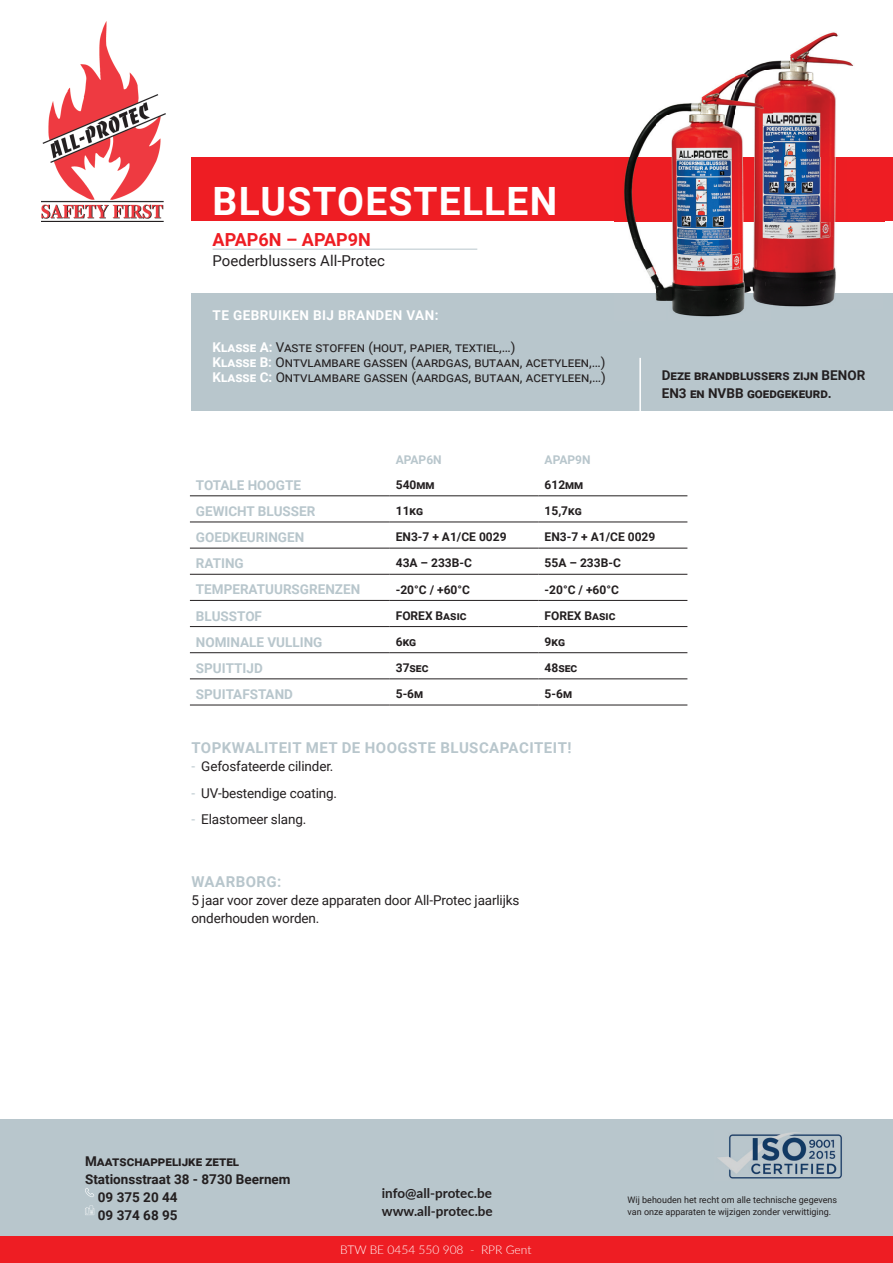
<style>
.page{position:relative;width:893px;height:1263px;background:#fff}
.page>*{position:absolute;margin:0;border:0;box-sizing:border-box;transform-origin:0 0}
.t1{font:700 39px "Roboto";letter-spacing:.03em;color:#fff}
.t2{font:700 18px "Roboto";color:#ee1d23}
.t3{font:700 15px "Roboto";letter-spacing:.03em;color:#b8c6cc}
.t4{font:15px "Roboto";color:#231f20}
.t5{font:13.5px/15px "Roboto";letter-spacing:-.01em;color:#231f20}
.t6{font:700 13.5px/18px "Roboto";color:#231f20}
.t7{font:700 13.5px "Roboto";color:#b8c6cc}
.t8{font:700 13.5px/18px "Lato";color:#231f20}
.t9{font:700 13.5px "Roboto";letter-spacing:.03em;color:#fff}
.t10{font:700 12px "Roboto";color:#231f20}
.t11{font:300 12px "Lato";color:#fff}
.t12{font:700 12px "Roboto";color:#b8c6cc}
.t13{font:9px/12px "Roboto";color:#231f20}
.s1{font-weight:700;color:#fff}
.s2{color:#b8c6cc}
</style>
<div class="page">
<div style="left:191px;top:157px;width:702px;height:64px;background:#ee1d23"></div>
<div style="left:0;top:1119px;width:893px;height:117px;background:#b8c6cc"></div>
<div style="left:191px;top:294px;width:702px;height:117px;background:#b8c6cc"></div>
<div style="left:0;top:1236px;width:893px;height:27px;background:#ee1d23"></div>
<svg style="left:85px;top:1205px;width:9px;height:10px"></svg>
<svg style="left:85px;top:1188px;width:9px;height:9px"></svg>
<img style="left:717px;top:1132px;width:125px;height:47px">
<hr style="left:190px;top:496px;width:200px;height:1px;background:#231f20">
<hr style="left:390px;top:496px;width:149px;height:1px;background:#231f20">
<hr style="left:539px;top:496px;width:148px;height:1px;background:#231f20">
<hr style="left:190px;top:522px;width:200px;height:1px;background:#231f20">
<hr style="left:390px;top:522px;width:149px;height:1px;background:#231f20">
<hr style="left:539px;top:522px;width:148px;height:1px;background:#231f20">
<hr style="left:190px;top:548px;width:200px;height:1px;background:#231f20">
<hr style="left:390px;top:548px;width:149px;height:1px;background:#231f20">
<hr style="left:539px;top:548px;width:148px;height:1px;background:#231f20">
<hr style="left:190px;top:574px;width:200px;height:1px;background:#231f20">
<hr style="left:390px;top:574px;width:149px;height:1px;background:#231f20">
<hr style="left:539px;top:574px;width:148px;height:1px;background:#231f20">
<hr style="left:190px;top:600px;width:200px;height:1px;background:#231f20">
<hr style="left:390px;top:600px;width:149px;height:1px;background:#231f20">
<hr style="left:539px;top:600px;width:148px;height:1px;background:#231f20">
<hr style="left:190px;top:626px;width:200px;height:1px;background:#231f20">
<hr style="left:390px;top:626px;width:149px;height:1px;background:#231f20">
<hr style="left:539px;top:626px;width:148px;height:1px;background:#231f20">
<hr style="left:190px;top:652px;width:200px;height:1px;background:#231f20">
<hr style="left:390px;top:652px;width:149px;height:1px;background:#231f20">
<hr style="left:539px;top:652px;width:148px;height:1px;background:#231f20">
<hr style="left:190px;top:679px;width:200px;height:1px;background:#231f20">
<hr style="left:390px;top:679px;width:149px;height:1px;background:#231f20">
<hr style="left:539px;top:679px;width:148px;height:1px;background:#231f20">
<hr style="left:190px;top:705px;width:200px;height:1px;background:#231f20">
<hr style="left:390px;top:705px;width:149px;height:1px;background:#231f20">
<hr style="left:539px;top:705px;width:148px;height:1px;background:#231f20">
<hr style="left:213px;top:249px;width:264px;height:1px;background:#b8c6cc">
<img style="left:41px;top:22px;width:124px;height:200px">
<hr style="left:639px;top:358px;width:2px;height:61px;background:#fff">
<img style="left:747px;top:32px;width:107px;height:50px">
<img style="left:773px;top:82px;width:111px;height:225px">
<img style="left:614px;top:71px;width:159px;height:223px">
<img style="left:655px;top:294px;width:65px;height:23px">
<img style="left:720px;top:309px;width:24px;height:7px">
<img style="left:698px;top:294px;width:75px;height:15px">
<h1 class="t1" style="left:213px;top:174px;width:346px">BLUSTOESTELLEN</h1>
<h2 class="t2" style="left:213px;top:227px;width:160px">APAP6N – APAP9N</h2>
<p class="t4" style="left:213px;top:250px;width:174px">Poederblussers All-Protec</p>
<p class="t9" style="left:213px;top:305px;width:227px">TE GEBRUIKEN BIJ BRANDEN VAN:</p>
<p class="t5" style="left:213px;top:339px;width:395px"><span class="s1">KLASSE A:</span> VASTE STOFFEN (HOUT, PAPIER, TEXTIEL,…)<br><span class="s1">KLASSE B:</span> ONTVLAMBARE GASSEN (AARDGAS, BUTAAN, ACETYLEEN,…)<br><span class="s1">KLASSE C:</span> ONTVLAMBARE GASSEN (AARDGAS, BUTAAN, ACETYLEEN,…)</p>
<p class="t12" style="left:396px;top:451px;width:47px">APAP6N</p>
<p class="t12" style="left:545px;top:451px;width:47px">APAP9N</p>
<p class="t6" style="left:662px;top:365px;width:205px">DEZE BRANDBLUSSERS ZIJN BENOR<br>EN3 EN NVBB GOEDGEKEURD.</p>
<p class="t7" style="left:196px;top:476px;width:107px">TOTALE HOOGTE</p>
<p class="t10" style="left:396px;top:476px;width:40px">540MM</p>
<p class="t10" style="left:545px;top:476px;width:40px">612MM</p>
<p class="t7" style="left:196px;top:502px;width:121px">GEWICHT BLUSSER</p>
<p class="t10" style="left:396px;top:502px;width:29px">11KG</p>
<p class="t10" style="left:545px;top:502px;width:39px">15,7KG</p>
<p class="t7" style="left:196px;top:528px;width:110px">GOEDKEURINGEN</p>
<p class="t10" style="left:396px;top:529px;width:112px">EN3-7 + A1/CE 0029</p>
<p class="t10" style="left:545px;top:529px;width:112px">EN3-7 + A1/CE 0029</p>
<p class="t7" style="left:196px;top:554px;width:49px">RATING</p>
<p class="t10" style="left:396px;top:555px;width:78px">43A – 233B-C</p>
<p class="t10" style="left:545px;top:555px;width:78px">55A – 233B-C</p>
<p class="t7" style="left:196px;top:580px;width:166px">TEMPERATUURSGRENZEN</p>
<p class="t10" style="left:396px;top:581px;width:76px">-20°C / +60°C</p>
<p class="t10" style="left:545px;top:581px;width:76px">-20°C / +60°C</p>
<p class="t7" style="left:196px;top:606px;width:68px">BLUSSTOF</p>
<p class="t10" style="left:396px;top:607px;width:72px">FOREX BASIC</p>
<p class="t10" style="left:545px;top:607px;width:72px">FOREX BASIC</p>
<p class="t7" style="left:196px;top:632px;width:128px">NOMINALE VULLING</p>
<p class="t10" style="left:396px;top:633px;width:22px">6KG</p>
<p class="t10" style="left:545px;top:633px;width:22px">9KG</p>
<p class="t7" style="left:196px;top:659px;width:68px">SPUITTIJD</p>
<p class="t10" style="left:396px;top:659px;width:34px">37SEC</p>
<p class="t10" style="left:545px;top:659px;width:34px">48SEC</p>
<p class="t7" style="left:196px;top:685px;width:99px">SPUITAFSTAND</p>
<p class="t10" style="left:396px;top:685px;width:29px">5-6M</p>
<p class="t10" style="left:545px;top:685px;width:29px">5-6M</p>
<p class="t3" style="left:191px;top:737px;width:382px">TOPKWALITEIT MET DE HOOGSTE BLUSCAPACITEIT!</p>
<p class="t5" style="left:191px;top:758px;width:144px"><span class="s2">-</span> Gefosfateerde cilinder.</p>
<p class="t5" style="left:191px;top:785px;width:147px"><span class="s2">-</span> UV-bestendige coating.</p>
<p class="t5" style="left:191px;top:811px;width:117px"><span class="s2">-</span> Elastomeer slang.</p>
<p class="t3" style="left:191px;top:871px;width:92px">WAARBORG:</p>
<p class="t5" style="left:191px;top:890px;width:330px;line-height:18px">5 jaar voor zover deze apparaten door All-Protec jaarlijks onderhouden worden.</p>
<p class="t6" style="left:85px;top:1151px;width:156px">MAATSCHAPPELIJKE ZETEL</p>
<p class="t6" style="left:85px;top:1169px;width:207px">Stationsstraat 38 - 8730 Beernem</p>
<p class="t6" style="left:98px;top:1187px;width:81px">09 375 20 44</p>
<p class="t6" style="left:98px;top:1205px;width:81px">09 374 68 95</p>
<p class="t8" style="left:382px;top:1184px;width:112px">info@all-protec.be www.all-protec.be</p>
<p class="t11" style="left:340px;top:1241px;width:193px">BTW BE 0454 550 908 - RPR Gent</p>
<p class="t13" style="left:628px;top:1193px;width:211px">Wij behouden het recht om alle technische gegevens van onze apparaten te wijzigen zonder verwittiging.</p>
</div>
